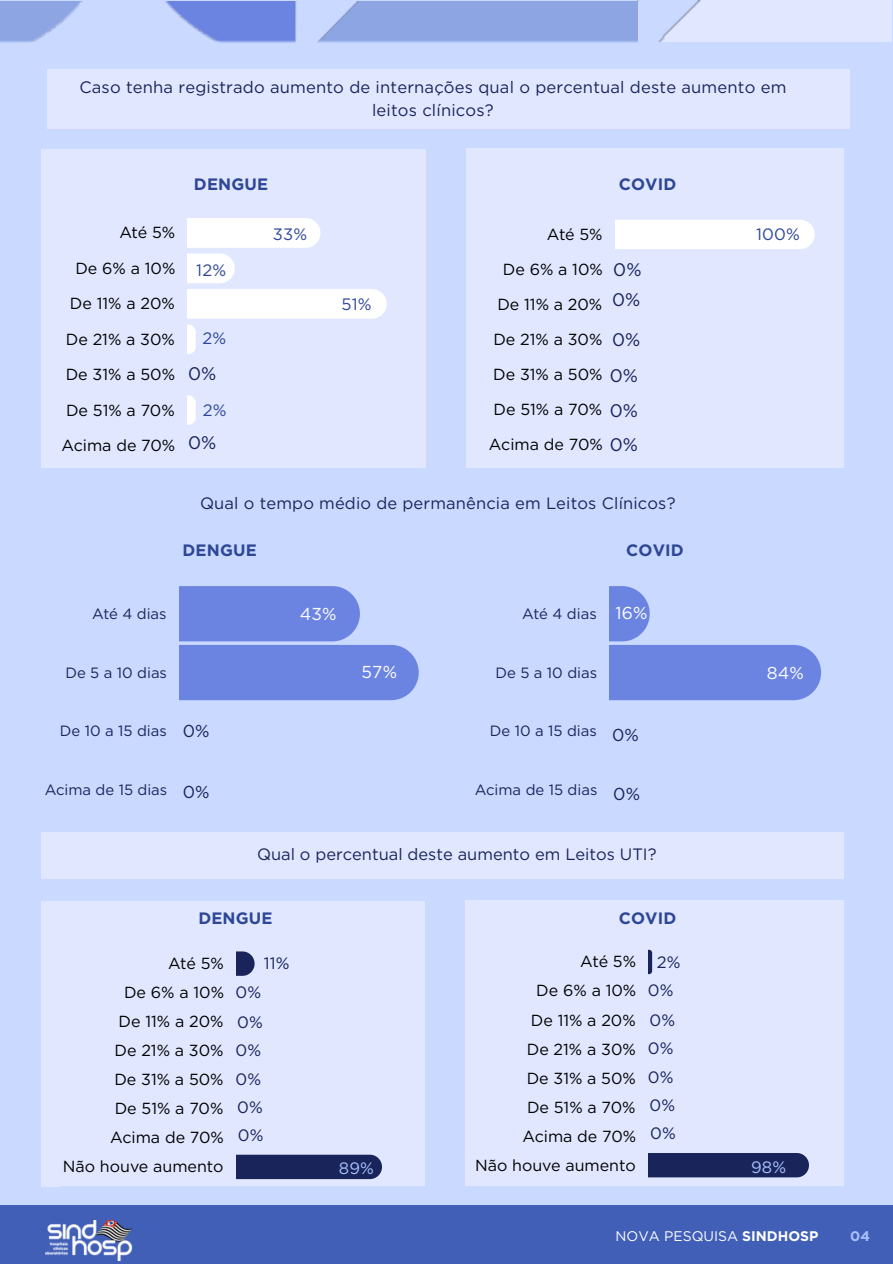
<style>
.page{position:relative;width:893px;height:1264px;background:#fff}
.page>*{position:absolute;margin:0;border:0;box-sizing:border-box;transform-origin:0 0}
.t1{font:18.15px "Gotham";color:#19255a}
.t2{font:17.25px "Gotham";letter-spacing:.01em;color:#fff}
.t3{font:17.25px "Gotham";color:#19255a}
.t4{font:16.5px/22.5px "Gotham";letter-spacing:.01em;color:#19255a;text-align:center}
.t5{font:700 16.5px "Gotham";letter-spacing:.01em;color:#2d4796}
.t6{font:16.5px "Gotham";letter-spacing:.01em;color:#2d4796}
.t7{font:16.5px "Gotham";color:#a8c0ff}
.t8{font:16.05px/35px "Gotham";color:#000;text-align:right}
.t9{font:14.85px/29.7px "Gotham";color:#19255a}
.t10{font:13.95px "Gotham";color:#fff}
.t11{font:700 13.95px "Gotham";color:#a8c0ff}
.s1{font-size:18.15px;color:#19255a}
.s2{font-weight:700}
</style>
<div class="page">
<div style="left:0;top:0;width:892px;height:1263px;background:#cad9ff"></div>
<img style="left:317px;top:0;width:574px;height:43px">
<img style="left:0;top:1px;width:82px;height:42px">
<img style="left:165px;top:1px;width:131px;height:42px">
<div style="left:47px;top:69px;width:802px;height:60px;background:#e1e7ff"></div>
<div style="left:42px;top:149px;width:383px;height:324px;background:#e1e7ff"></div>
<div style="left:465px;top:149px;width:378px;height:321px;background:#e1e7ff"></div>
<svg style="left:179px;top:586px;width:239px;height:114px"></svg>
<svg style="left:609px;top:586px;width:212px;height:114px"></svg>
<div style="left:42px;top:901px;width:383px;height:285px;background:#e1e7ff"></div>
<div style="left:465px;top:899px;width:378px;height:287px;background:#e1e7ff"></div>
<svg style="left:236px;top:951px;width:18px;height:24px"></svg>
<div style="left:236px;top:1154px;width:146px;height:25px;background:#19255a"></div>
<svg style="left:188px;top:218px;width:132px;height:65px"></svg>
<svg style="left:188px;top:289px;width:198px;height:65px"></svg>
<svg style="left:188px;top:395px;width:8px;height:30px"></svg>
<div style="left:615px;top:220px;width:199px;height:29px;background:#fff"></div>
<div style="left:41px;top:468px;width:817px;height:29px;background:#cad9ff"></div>
<div style="left:41px;top:832px;width:802px;height:46px;background:#e1e7ff"></div>
<svg style="left:648px;top:949px;width:4px;height:25px"></svg>
<div style="left:648px;top:1153px;width:160px;height:24px;background:#19255a"></div>
<div style="left:0;top:1205px;width:892px;height:58px;background:#415fb7"></div>
<img style="left:46px;top:1220px;width:86px;height:40px">
<h1 class="t4" style="left:79px;top:76px;width:708px">Caso tenha registrado aumento de internações qual o percentual deste aumento em leitos clínicos?</h1>
<h2 class="t5" style="left:194px;top:174px;width:76px">DENGUE</h2>
<h2 class="t5" style="left:618px;top:174px;width:59px">COVID</h2>
<p class="t8" style="left:119px;top:215px;width:57px">Até 5%</p>
<p class="t8" style="left:75px;top:250px;width:101px">De 6% a 10%</p>
<p class="t8" style="left:70px;top:286px;width:106px">De 11% a 20%</p>
<p class="t8" style="left:66px;top:321px;width:110px">De 21% a 30%</p>
<p class="t8" style="left:66px;top:357px;width:111px">De 31% a 50%</p>
<p class="t8" style="left:66px;top:392px;width:110px">De 51% a 70%</p>
<p class="t8" style="left:61px;top:428px;width:115px">Acima de 70%</p>
<p class="t8" style="left:489px;top:217px;width:115px">Até 5%<br>De 6% a 10%<br>De 11% a 20%<br>De 21% a 30%<br>De 31% a 50%<br>De 51% a 70%<br>Acima de 70%</p>
<h2 class="t6" style="left:273px;top:224px;width:36px">33%</h2>
<h2 class="t1" style="left:613px;top:259px;width:30px">0%</h2>
<h2 class="t6" style="left:196px;top:260px;width:31px">12%</h2>
<h2 class="t1" style="left:612px;top:289px;width:30px">0%</h2>
<h2 class="t6" style="left:341px;top:294px;width:32px">51%</h2>
<h2 class="t6" style="left:202px;top:328px;width:25px">2%</h2>
<h1 class="t1" style="left:612px;top:328px;width:30px">0%</h1>
<h2 class="t1" style="left:188px;top:362px;width:30px">0%</h2>
<h1 class="t1" style="left:609px;top:364px;width:30px">0%</h1>
<h2 class="t1" style="left:609px;top:399px;width:30px">0%</h2>
<h1 class="t1" style="left:609px;top:434px;width:30px">0%</h1>
<h2 class="t6" style="left:203px;top:400px;width:25px">2%</h2>
<h2 class="t1" style="left:188px;top:431px;width:30px">0%</h2>
<h1 class="t6" style="left:756px;top:224px;width:45px">100%</h1>
<h2 class="t4" style="left:200px;top:492px;width:477px">Qual o tempo médio de permanência em Leitos Clínicos?</h2>
<h2 class="t5" style="left:182px;top:540px;width:76px">DENGUE</h2>
<h2 class="t5" style="left:626px;top:540px;width:59px">COVID</h2>
<p class="t9" style="left:92px;top:598px;width:76px">Até 4 dias</p>
<h2 class="t2" style="left:300px;top:603px;width:38px">43%</h2>
<p class="t9" style="left:522px;top:598px;width:76px">Até 4 dias</p>
<h2 class="t2" style="left:615px;top:602px;width:34px">16%</h2>
<p class="t9" style="left:65px;top:657px;width:103px">De 5 a 10 dias</p>
<h1 class="t2" style="left:361px;top:661px;width:37px">57%</h1>
<p class="t9" style="left:495px;top:657px;width:103px">De 5 a 10 dias</p>
<h2 class="t2" style="left:766px;top:662px;width:39px">84%</h2>
<p class="t9" style="left:60px;top:716px;width:108px">De 10 a 15 dias</p>
<h2 class="t3" style="left:183px;top:720px;width:28px">0%</h2>
<p class="t9" style="left:490px;top:716px;width:108px">De 10 a 15 dias</p>
<h2 class="t3" style="left:612px;top:725px;width:28px">0%</h2>
<p class="t9" style="left:45px;top:775px;width:124px">Acima de 15 dias</p>
<h2 class="t3" style="left:183px;top:781px;width:28px">0%</h2>
<p class="t9" style="left:475px;top:775px;width:124px">Acima de 15 dias</p>
<h2 class="t3" style="left:613px;top:783px;width:28px">0%</h2>
<p class="t9" style="left:382px;top:824px;width:34px;text-indent:-29px;rotate:-45deg">50%<br>60%</p>
<h2 class="t4" style="left:257px;top:842px;width:401px">Qual o percentual deste aumento em Leitos UTI?</h2>
<h2 class="t5" style="left:198px;top:908px;width:76px">DENGUE</h2>
<h2 class="t5" style="left:618px;top:908px;width:59px">COVID</h2>
<p class="t8" style="left:168px;top:945px;width:57px">Até 5%</p>
<p class="t8" style="left:124px;top:974px;width:101px">De 6% a 10%</p>
<p class="t8" style="left:119px;top:1003px;width:106px">De 11% a 20%</p>
<p class="t8" style="left:114px;top:1032px;width:110px">De 21% a 30%</p>
<p class="t8" style="left:114px;top:1061px;width:111px">De 31% a 50%</p>
<p class="t8" style="left:115px;top:1091px;width:110px">De 51% a 70%</p>
<p class="t8" style="left:110px;top:1120px;width:115px">Acima de 70%</p>
<h2 class="t8" style="left:63px;top:1149px;width:203px">Não houve aumento <span class="s1">8%</span></h2>
<h2 class="t7" style="left:339px;top:1158px;width:37px">89%</h2>
<h2 class="t4" style="left:264px;top:952px;width:27px">11%</h2>
<h2 class="t4" style="left:235px;top:980px;width:27px">0%</h2>
<h2 class="t4" style="left:237px;top:1010px;width:27px">0%</h2>
<h2 class="t4" style="left:235px;top:1038px;width:27px">0%</h2>
<h2 class="t4" style="left:235px;top:1067px;width:27px">0%</h2>
<h2 class="t4" style="left:237px;top:1095px;width:27px">0%</h2>
<h2 class="t4" style="left:238px;top:1123px;width:27px">0%</h2>
<p class="t8" style="left:580px;top:944px;width:57px">Até 5%</p>
<p class="t8" style="left:536px;top:973px;width:101px">De 6% a 10%</p>
<p class="t8" style="left:531px;top:1002px;width:106px">De 11% a 20%</p>
<p class="t8" style="left:526px;top:1031px;width:110px">De 21% a 30%</p>
<p class="t8" style="left:526px;top:1060px;width:111px">De 31% a 50%</p>
<p class="t8" style="left:527px;top:1089px;width:110px">De 51% a 70%</p>
<p class="t8" style="left:522px;top:1118px;width:115px">Acima de 70%</p>
<h2 class="t8" style="left:475px;top:1147px;width:203px">Não houve aumento <span class="s1">8%</span></h2>
<h2 class="t7" style="left:751px;top:1156px;width:37px">98%</h2>
<h2 class="t4" style="left:656px;top:951px;width:25px">2%</h2>
<h2 class="t4" style="left:647px;top:978px;width:27px">0%</h2>
<h2 class="t4" style="left:649px;top:1008px;width:27px">0%</h2>
<h2 class="t4" style="left:647px;top:1036px;width:27px">0%</h2>
<h2 class="t4" style="left:647px;top:1062px;width:29px;line-height:28.2px;text-align:left">0%<br>0%</h2>
<p class="t4" style="left:650px;top:1121px;width:27px">0%</p>
<h2 class="t11" style="left:842px;top:1219px;width:20px">03</h2>
<p class="t10" style="left:615px;top:1227px;width:204px">NOVA PESQUISA <span class="s2">SINDHOSP</span></p>
<p class="t11" style="left:850px;top:1227px;width:21px">04</p>
</div>
